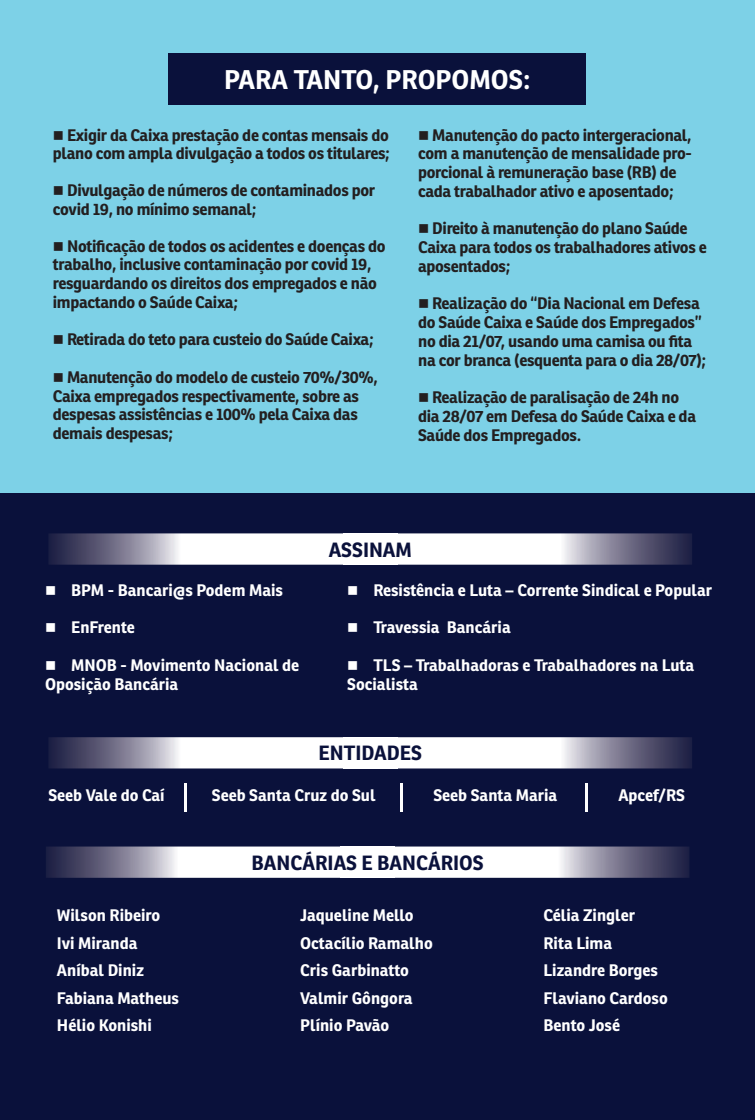
<style>
.page{position:relative;width:755px;height:1120px;background:#fff}
.page>*{position:absolute;margin:0;border:0;box-sizing:border-box;transform-origin:0 0}
.t1{font:700 26.25px "Ronnia";color:#fff}
.t2{font:700 20px "Ronnia";color:#0a113b}
.t3{font:700 16.25px/18.8px "Ronnia";letter-spacing:-.02em;color:#231f20}
.t4{font:700 16.25px/27.5px "Ronnia";color:#fff}
</style>
<div class="page">
<div style="left:0;top:0;width:755px;height:500px;background:#7dd1e7"></div>
<div style="left:0;top:493px;width:755px;height:627px;background:#0a113b"></div>
<div style="left:169px;top:53px;width:417px;height:52px;background:#0a113b"></div>
<svg style="left:49px;top:533px;width:643px;height:32px;background:#bfbfc9"></svg>
<div style="left:344px;top:533px;width:53px;height:32px;background:#fff"></div>
<svg style="left:49px;top:737px;width:643px;height:31px;background:#c2c1cc"></svg>
<div style="left:344px;top:737px;width:53px;height:31px;background:#fff"></div>
<svg style="left:46px;top:846px;width:643px;height:32px;background:#bfbfc9"></svg>
<div style="left:341px;top:846px;width:53px;height:32px;background:#fff"></div>
<hr style="left:185px;top:783px;width:2px;height:28px;background:#fff">
<hr style="left:400px;top:783px;width:3px;height:28px;background:#fff">
<hr style="left:585px;top:783px;width:2px;height:28px;background:#fff">
<h1 class="t1" style="left:224px;top:63px;width:308px">PARA TANTO, PROPOMOS:</h1>
<p class="t3" style="left:53px;top:125px;width:339px">■ Exigir da Caixa prestação de contas mensais do plano com ampla divulgação a todos os titulares;</p>
<p class="t3" style="left:53px;top:181px;width:324px">■ Divulgação de números de contaminados por covid 19, no mínimo semanal;</p>
<p class="t3" style="left:53px;top:236px;width:334px">■ Notificação de todos os acidentes e doenças do trabalho, inclusive contaminação por covid 19, resguardando os direitos dos empregados e não impactando o Saúde Caixa;</p>
<p class="t3" style="left:53px;top:330px;width:322px">■ Retirada do teto para custeio do Saúde Caixa;</p>
<p class="t3" style="left:53px;top:367px;width:326px">■ Manutenção do modelo de custeio 70%/30%, Caixa empregados respectivamente, sobre as despesas assistências e 100% pela Caixa das demais despesas;</p>
<p class="t3" style="left:418px;top:125px;width:275px">■ Manutenção do pacto intergeracional, com a manutenção de mensalidade pro&shy;porcional à remuneração base (RB) de cada trabalhador ativo e aposentado;</p>
<p class="t3" style="left:418px;top:219px;width:290px">■ Direito à manutenção do plano Saúde<br>Caixa para todos os trabalhadores ativos e aposentados;</p>
<p class="t3" style="left:418px;top:294px;width:290px">■ Realização do “Dia Nacional em Defesa do Saúde Caixa e Saúde dos Empregados” no dia 21/07, usando uma camisa ou fita na cor branca (esquenta para o dia 28/07);</p>
<p class="t3" style="left:418px;top:388px;width:279px">■ Realização de paralisação de 24h no dia 28/07 em Defesa do Saúde Caixa e da<br>Saúde dos Empregados.</p>
<p class="t4" style="left:45px;top:576px;width:239px">■ BPM - Bancari@s Podem Mais</p>
<p class="t4" style="left:45px;top:614px;width:91px">■ EnFrente</p>
<p class="t4" style="left:45px;top:655px;width:256px;line-height:18.8px">■ MNOB - Movimento Nacional de<br>Oposição Bancária</p>
<p class="t2" style="left:329px;top:537px;width:85px">ASSINAM</p>
<p class="t4" style="left:347px;top:576px;width:366px">■ Resistência e Luta – Corrente Sindical e Popular</p>
<p class="t4" style="left:347px;top:614px;width:165px">■ Travessia Bancária</p>
<p class="t4" style="left:347px;top:655px;width:348px;line-height:18.8px">■ TLS – Trabalhadoras e Trabalhadores na Luta<br>Socialista</p>
<p class="t2" style="left:318px;top:740px;width:105px">ENTIDADES</p>
<p class="t4" style="left:48px;top:781px;width:118px">Seeb Vale do Caí</p>
<p class="t4" style="left:212px;top:781px;width:165px">Seeb Santa Cruz do Sul</p>
<p class="t4" style="left:433px;top:781px;width:125px">Seeb Santa Maria</p>
<p class="t4" style="left:618px;top:781px;width:68px">Apcef/RS</p>
<p class="t2" style="left:252px;top:850px;width:233px">BANCÁRIAS E BANCÁRIOS</p>
<p class="t4" style="left:57px;top:901px;width:124px">Wilson Ribeiro<br>Ivi Miranda<br>Aníbal Diniz<br>Fabiana Matheus<br>Hélio Konishi</p>
<p class="t4" style="left:300px;top:901px;width:134px">Jaqueline Mello<br>Octacílio Ramalho<br>Cris Garbinatto<br>Valmir Gôngora<br>Plínio Pavão</p>
<p class="t4" style="left:543px;top:901px;width:126px">Célia Zingler<br>Rita Lima<br>Lizandre Borges<br>Flaviano Cardoso<br>Bento José</p>
</div>
